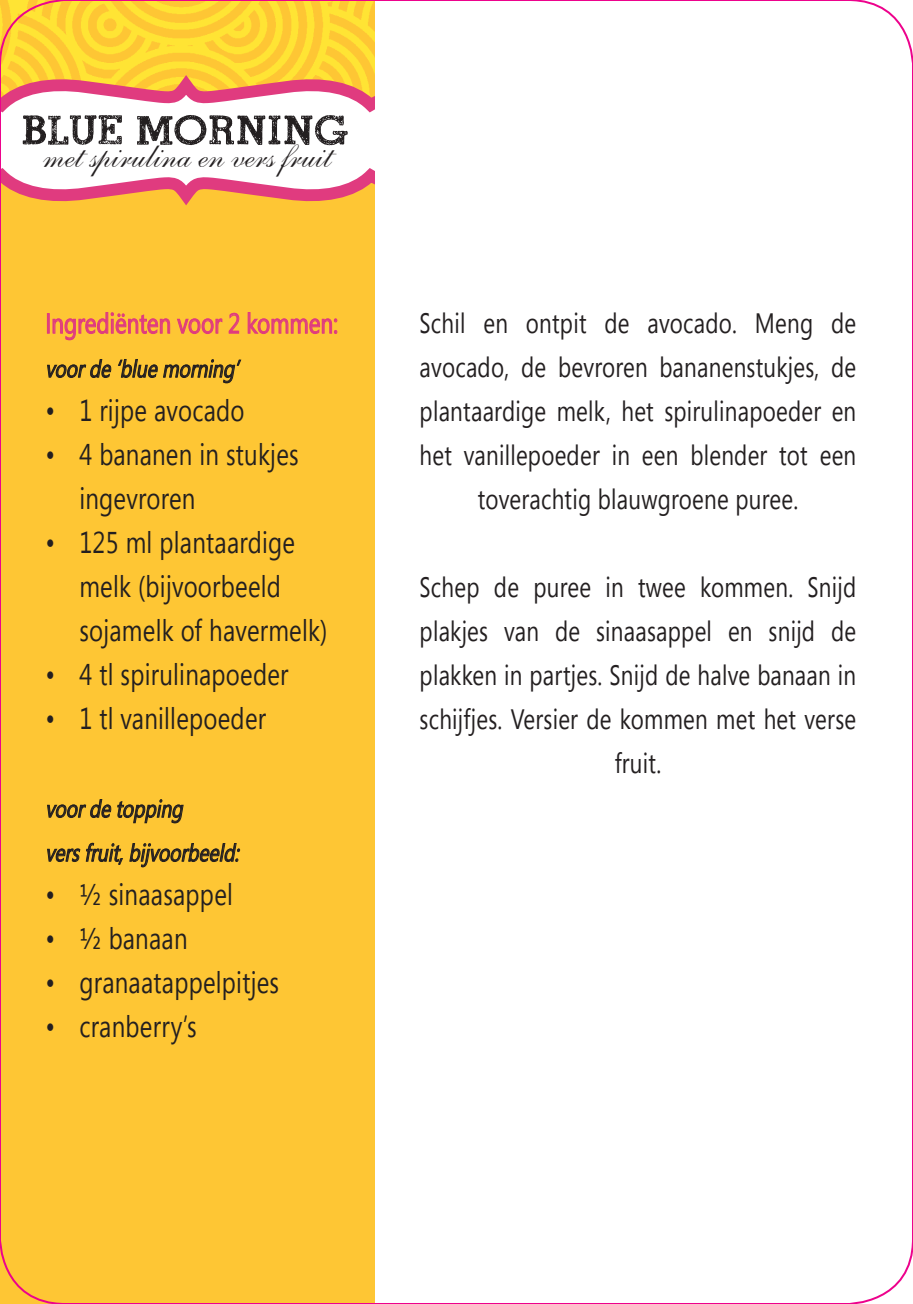
<style>
.page{position:relative;width:913px;height:1304px;background:#fff}
.page>*{position:absolute;margin:0;border:0;box-sizing:border-box;transform-origin:0 0}
.t1{font:52px "ROADMOVIE";letter-spacing:-.025em;color:#231f20}
.t2{font:36px "Shelley LT Std Script";color:#231f20}
.t3{font:30px/44px "Segoe UI";letter-spacing:.01em;color:#231f20;scale:.8 1}
.t4{font:28px/44px "Segoe UI";letter-spacing:.01em;color:#231f20;text-align:center;scale:.8 1}
.t5{font:28px "Segoe UI";color:#e03b7f;scale:.8 1}
.t6{font:italic 24px/44px "Segoe UI";color:#231f20;scale:.8 1}
</style>
<div class="page">
<div style="left:0;top:0;width:374px;height:1304px;background:#fec634"></div>
<img style="left:0;top:0;width:374px;height:65px">
<svg style="left:3px;top:65px;width:371px;height:141px;background:#f9d1bc"></svg>
<div style="left:47px;top:313px;width:3px;height:21px;border:1px solid #e03b7f"></div>
<svg style="left:52px;top:312px;width:118px;height:29px"></svg>
<svg style="left:177px;top:313px;width:62px;height:21px"></svg>
<svg style="left:247px;top:312px;width:91px;height:22px"></svg>
<svg style="left:47px;top:359px;width:64px;height:19px"></svg>
<svg style="left:118px;top:359px;width:124px;height:25px"></svg>
<svg style="left:47px;top:799px;width:64px;height:19px"></svg>
<svg style="left:117px;top:799px;width:67px;height:25px"></svg>
<svg style="left:47px;top:842px;width:76px;height:23px"></svg>
<svg style="left:129px;top:843px;width:111px;height:25px"></svg>
<h1 class="t1" style="left:23px;top:103px;width:330px">blue morning</h1>
<p class="t2" style="left:43px;top:134px;width:290px">met spirulina en vers fruit</p>
<p class="t5" style="left:45px;top:304px;width:367px">Ingrediënten voor 2 kommen:</p>
<p class="t6" style="left:45px;top:346px;width:250px">voorde‘bluemorning’</p>
<p class="t3" style="left:45px;top:388px;width:251px">• 1 rijpe avocado</p>
<p class="t3" style="left:79px;top:432px;width:276px;text-indent:-34px">• 4 bananen in stukjes ingevroren</p>
<p class="t3" style="left:79px;top:520px;width:312px;text-indent:-34px">• 125 ml plantaardige melk (bijvoorbeeld sojamelk of havermelk)</p>
<p class="t3" style="left:45px;top:652px;width:305px">• 4 tl spirulinapoeder</p>
<p class="t3" style="left:45px;top:696px;width:277px">• 1 tl vanillepoeder</p>
<p class="t6" style="left:45px;top:786px;width:250px">voordetopping versfruit,bijvoorbeeld:</p>
<p class="t3" style="left:45px;top:872px;width:236px">• ½ sinaasappel</p>
<p class="t3" style="left:45px;top:916px;width:179px">• ½ banaan</p>
<p class="t3" style="left:45px;top:960px;width:294px">• granaatappelpitjes</p>
<p class="t3" style="left:45px;top:1004px;width:191px">• cranberry’s</p>
<p class="t4" style="left:420px;top:300px;width:547px">Schil en ontpit de avocado. Meng de avocado, de bevroren bananenstukjes, de plantaardige melk, het spirulinapoeder en het vanillepoeder in een blender tot een toverachtig blauwgroene puree.</p>
<p class="t4" style="left:420px;top:564px;width:547px">Schep de puree in twee kommen. Snijd plakjes van de sinaasappel en snijd de plakken in partjes. Snijd de halve banaan in schijfjes. Versier de kommen met het verse fruit.</p>
</div>
